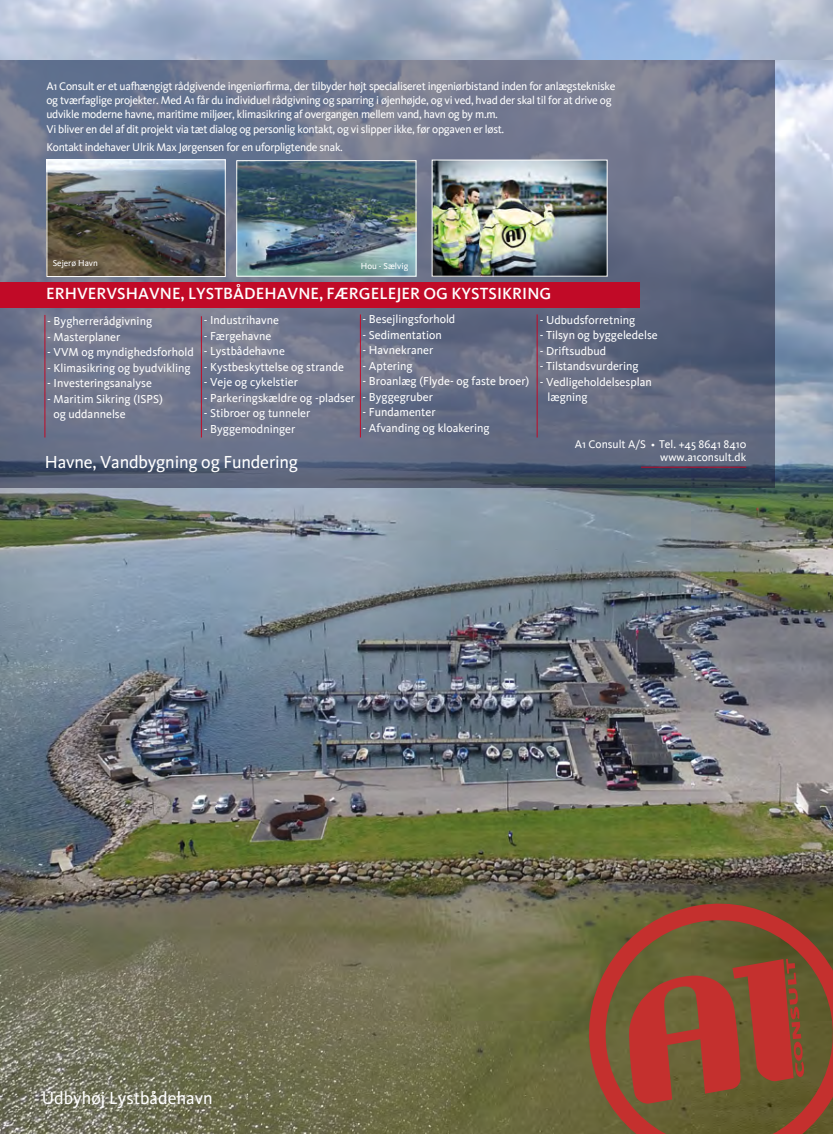
<style>
.page{position:relative;width:833px;height:1134px;background:#fff}
.page>*{position:absolute;margin:0;border:0;box-sizing:border-box;transform-origin:0 0}
.t1{font:17.88px "Kievit";letter-spacing:-.01em;color:#fff}
.t2{font:500 16.62px "Kievit";letter-spacing:.005em;color:#fff}
.t3{font:11.88px/15.5px "Kievit";color:#fff}
.t4{font:11.5px/14.2px "Kievit";letter-spacing:-.025em;color:#fff}
.t5{font:11.5px/12.2px "Kievit";color:#fff;text-align:right}
.t6{font:8.88px "Kievit";color:#fff}
.s1{font-size:10.25px}
</style>
<div class="page">
<img style="left:0;top:60px;width:833px;height:1074px">
<svg style="left:0;top:60px;width:774px;height:427px;background:#6a7187"></svg>
<img style="left:434px;top:162px;width:171px;height:113px">
<div style="left:432px;top:160px;width:175px;height:117px;border:1px solid #fff"></div>
<div style="left:0;top:282px;width:639px;height:25px;background:#c10a27"></div>
<hr style="left:641px;top:467px;width:105px;height:1px;background:#c10a27">
<img style="left:238px;top:162px;width:176px;height:113px">
<div style="left:236px;top:160px;width:180px;height:117px;border:1px solid #fff"></div>
<img style="left:48px;top:161px;width:176px;height:114px">
<div style="left:46px;top:159px;width:180px;height:118px;border:1px solid #fff"></div>
<hr style="left:537px;top:314px;width:1px;height:123px;background:#c10a27">
<hr style="left:360px;top:314px;width:1px;height:123px;background:#c10a27">
<hr style="left:44px;top:315px;width:1px;height:122px;background:#c10a27">
<hr style="left:201px;top:316px;width:1px;height:121px;background:#c10a27">
<svg style="left:578px;top:893px;width:255px;height:241px;background:#795432"></svg>
<svg style="left:629px;top:959px;width:175px;height:145px;background:#974730"></svg>
<p class="t4" style="left:46px;top:79px;width:570px">A1 Consult er et uafhængigt rådgivende ingeniørfirma, der tilbyder højt specialiseret ingeniørbistand inden for anlægstekniske og tværfaglige projekter. Med A1 får du individuel rådgivning og sparring i øjenhøjde, og vi ved, hvad der skal til for at drive og udvikle moderne havne, maritime miljøer, klimasikring af overgangen mellem vand, havn og by m.m.<br>Vi bliver en del af dit projekt via tæt dialog og personlig kontakt, og vi slipper ikke, før opgaven er løst.</p>
<p class="t4" style="left:46px;top:140px;width:298px">Kontakt indehaver Ulrik Max Jørgensen for en uforpligtende snak.</p>
<p class="t6" style="left:53px;top:258px;width:47px">Sejerø Havn</p>
<p class="t6" style="left:61px;top:258px;width:51px">Havnsø Havn</p>
<p class="t6" style="left:361px;top:261px;width:49px">Hou - Sælvig</p>
<p class="t2" style="left:46px;top:284px;width:506px">ERHVERVSHAVNE, LYSTBÅDEHAVNE, FÆRGELEJER OG KYSTSIKRING</p>
<p class="t3" style="left:47px;top:313px;width:106px">- Bygherrerådgivning</p>
<p class="t3" style="left:47px;top:329px;width:75px">- Masterplaner</p>
<p class="t3" style="left:47px;top:344px;width:148px">- VVM og myndighedsforhold</p>
<p class="t3" style="left:47px;top:360px;width:145px">- Klimasikring og byudvikling</p>
<p class="t3" style="left:47px;top:375px;width:106px">- Investeringsanalyse</p>
<p class="t3" style="left:53px;top:391px;width:111px;text-indent:-6px">- Maritim Sikring (ISPS) og uddannelse</p>
<p class="t3" style="left:204px;top:313px;width:77px">- Industrihavne</p>
<p class="t3" style="left:204px;top:328px;width:69px">- Færgehavne</p>
<p class="t3" style="left:204px;top:344px;width:83px">- Lystbådehavne</p>
<p class="t3" style="left:204px;top:359px;width:142px">- Kystbeskyttelse og strande</p>
<p class="t3" style="left:204px;top:375px;width:96px">- Veje og cykelstier</p>
<p class="t3" style="left:204px;top:390px;width:153px">- Parkeringskældre og -pladser</p>
<p class="t3" style="left:204px;top:405px;width:108px">- Stibroer og tunneler</p>
<p class="t3" style="left:204px;top:421px;width:93px">- Byggemodninger</p>
<p class="t1" style="left:45px;top:452px;width:255px">Havne, Vandbygning og Fundering</p>
<p class="t3" style="left:362px;top:312px;width:94px">- Besejlingsforhold</p>
<p class="t3" style="left:362px;top:327px;width:81px">- Sedimentation</p>
<p class="t3" style="left:362px;top:343px;width:72px">- Havnekraner</p>
<p class="t3" style="left:362px;top:358px;width:52px">- Aptering</p>
<p class="t3" style="left:362px;top:374px;width:168px">- Broanlæg (Flyde- og faste broer)</p>
<p class="t3" style="left:362px;top:389px;width:72px">- Byggegruber</p>
<p class="t3" style="left:362px;top:405px;width:75px">- Fundamenter</p>
<p class="t3" style="left:362px;top:420px;width:129px">- Afvanding og kloakering</p>
<p class="t3" style="left:539px;top:312px;width:97px">- Udbudsforretning</p>
<p class="t3" style="left:539px;top:328px;width:120px">- Tilsyn og byggeledelse</p>
<p class="t3" style="left:539px;top:343px;width:68px">- Driftsudbud</p>
<p class="t3" style="left:539px;top:359px;width:101px">- Tilstandsvurdering</p>
<p class="t3" style="left:547px;top:374px;width:106px;text-indent:-8px">- Vedligeholdelsesplan lægning</p>
<p class="t5" style="left:575px;top:439px;width:173px">A1 Consult A/S <span class="s1">•</span> Tel. +45 8641 8410 www.a1consult.dk</p>
<p class="t1" style="left:42px;top:1087px;width:173px">Udbyhøj Lystbådehavn</p>
</div>
